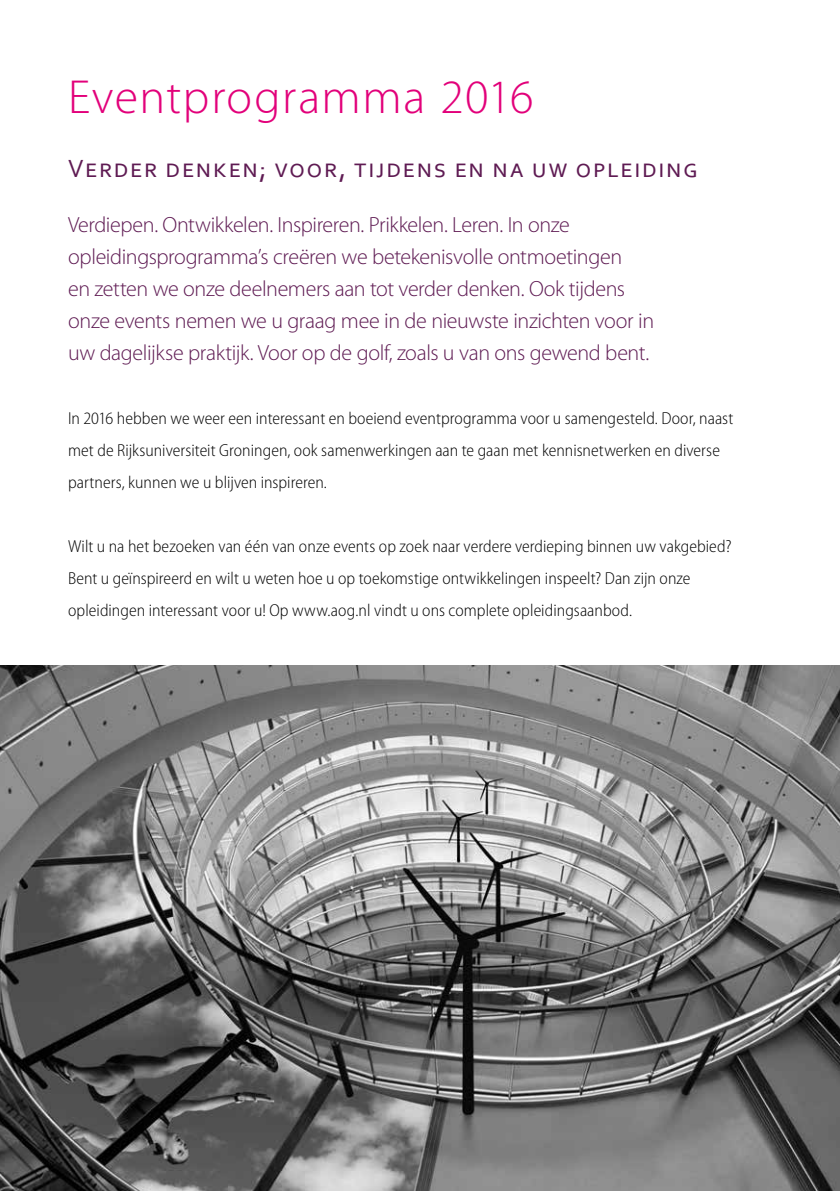
<style>
.page{position:relative;width:840px;height:1191px;background:#fff}
.page>*{position:absolute;margin:0;border:0;box-sizing:border-box;transform-origin:0 0}
.t1{font:300 48px "Myriad Pro";letter-spacing:.03em;color:#e2007a}
.t2{font:26px "Corbel";letter-spacing:.065em;color:#5f1b53}
.t3{font:300 22px/32px "Myriad Pro";letter-spacing:-.02em;color:#5f1b53}
.t4{font:300 semi-condensed 17.4px/32px "Myriad Pro";color:#000}
</style>
<div class="page">
<img style="left:0;top:665px;width:839px;height:526px">
<h1 class="t1" style="left:68px;top:71px;width:466px">Eventprogramma 2016</h1>
<h2 class="t2" style="left:68px;top:152px;width:630px">Verder denken; voor, tijdens en na uw opleiding</h2>
<p class="t3" style="left:68px;top:209px;width:587px">Verdiepen. Ontwikkelen. Inspireren. Prikkelen. Leren. In onze opleidingsprogramma’s creëren we betekenisvolle ontmoetingen<br>en zetten we onze deelnemers aan tot verder denken. Ook tijdens onze events nemen we u graag mee in de nieuwste inzichten voor in uw dagelijkse praktijk. Voor op de golf, zoals u van ons gewend bent.</p>
<p class="t4" style="left:68px;top:403px;width:666px">In 2016 hebben we weer een interessant en boeiend eventprogramma voor u samengesteld. Door, naast met de Rijksuniversiteit Groningen, ook samenwerkingen aan te gaan met kennisnetwerken en diverse partners, kunnen we u blijven inspireren.</p>
<p class="t4" style="left:68px;top:531px;width:664px">Wilt u na het bezoeken van één van onze events op zoek naar verdere verdieping binnen uw vakgebied?<br>Bent u geïnspireerd en wilt u weten hoe u op toekomstige ontwikkelingen inspeelt? Dan zijn onze opleidingen interessant voor u! Op www.aog.nl vindt u ons complete opleidingsaanbod.</p>
</div>
